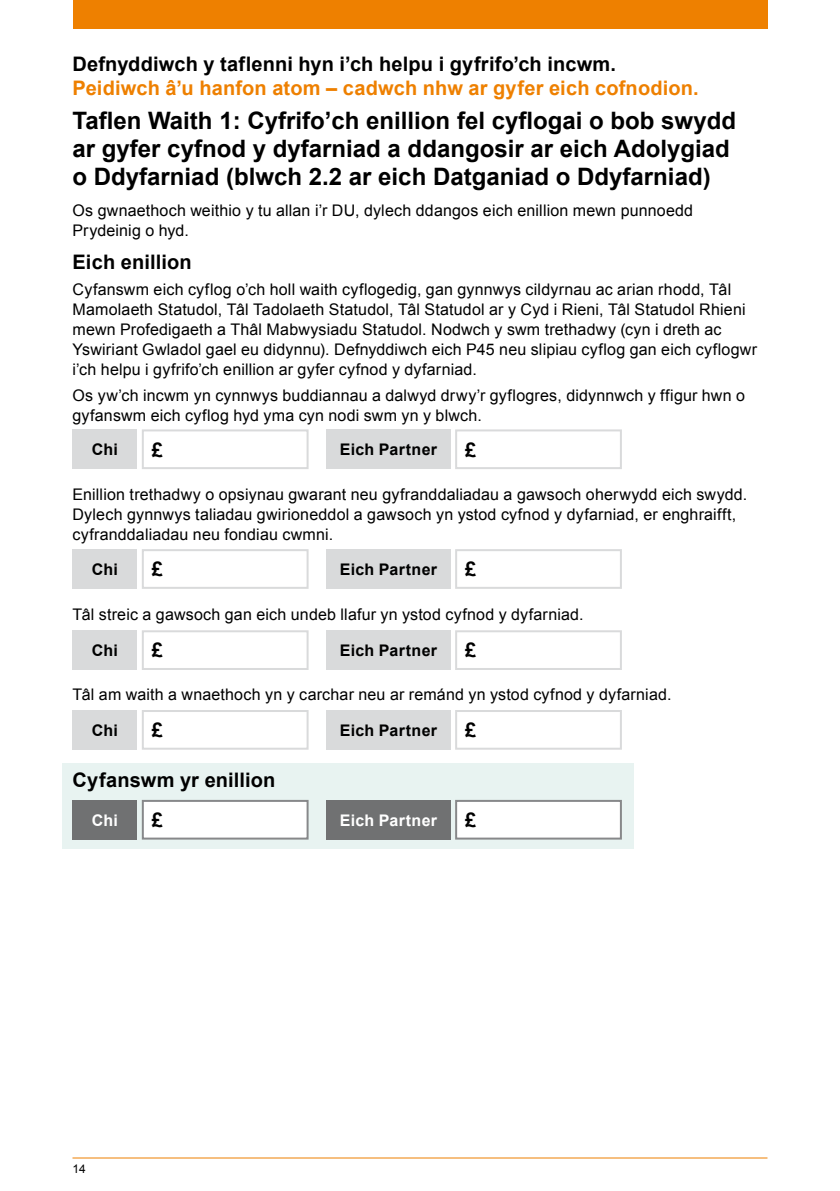
<style>
.page{position:relative;width:840px;height:1191px;background:#fff}
.page>*{position:absolute;margin:0;border:0;box-sizing:border-box;transform-origin:0 0}
.heading_12pt_bold{font:700 24px/28px "Arial";color:#000}
.heading_10pt_bold{font:700 20px/24px "Arial";letter-spacing:.01em;color:#ee8000}
.heading_10pt_bold-2{font:700 20px "Arial";letter-spacing:.005em;color:#000}
.bodytext_8pt{font:16px/20px "Arial";letter-spacing:.01em;color:#000}
.t1{font:700 16px "Arial";letter-spacing:.015em;color:#000}
.t2{font:700 16px "Arial";letter-spacing:.015em;color:#fff}
.Front_page_detail_te{font:12px "Arial";color:#000}
.s1{color:#000}
</style>
<div class="page">
<div style="left:62px;top:764px;width:571px;height:85px;background:#e8f3f1"></div>
<hr style="left:72px;top:1157px;width:695px;height:1px;background:#ee8000">
<div style="left:73px;top:0;width:694px;height:28px;background:#ee8000"></div>
<div style="left:72px;top:429px;width:65px;height:40px;background:#d9dadb"></div>
<div style="left:142px;top:429px;width:166px;height:40px;border:2px solid #d9dadb"></div>
<div style="left:326px;top:429px;width:124px;height:40px;background:#d9dadb"></div>
<div style="left:455px;top:429px;width:166px;height:40px;border:2px solid #d9dadb"></div>
<div style="left:72px;top:549px;width:65px;height:40px;background:#d9dadb"></div>
<div style="left:142px;top:549px;width:166px;height:40px;border:2px solid #d9dadb"></div>
<div style="left:326px;top:549px;width:124px;height:40px;background:#d9dadb"></div>
<div style="left:455px;top:549px;width:166px;height:40px;border:2px solid #d9dadb"></div>
<div style="left:72px;top:630px;width:65px;height:40px;background:#d9dadb"></div>
<div style="left:142px;top:630px;width:166px;height:40px;border:2px solid #d9dadb"></div>
<div style="left:326px;top:630px;width:124px;height:40px;background:#d9dadb"></div>
<div style="left:455px;top:630px;width:166px;height:40px;border:2px solid #d9dadb"></div>
<div style="left:72px;top:710px;width:65px;height:39px;background:#d9dadb"></div>
<div style="left:142px;top:710px;width:166px;height:39px;border:2px solid #d9dadb"></div>
<div style="left:326px;top:710px;width:124px;height:39px;background:#d9dadb"></div>
<div style="left:455px;top:710px;width:166px;height:39px;border:2px solid #d9dadb"></div>
<div style="left:72px;top:800px;width:65px;height:39px;background:#707172"></div>
<div style="left:143px;top:801px;width:164px;height:37px;background:#fff"></div>
<div style="left:142px;top:800px;width:166px;height:39px;border:2px solid #87888a"></div>
<div style="left:326px;top:800px;width:124px;height:39px;background:#707172"></div>
<div style="left:456px;top:801px;width:164px;height:37px;background:#fff"></div>
<div style="left:455px;top:800px;width:166px;height:39px;border:2px solid #87888a"></div>
<p class="heading_10pt_bold" style="left:72px;top:53px;width:627px"><span class="s1">Defnyddiwch y taflenni hyn i’ch helpu i gyfrifo’ch incwm.<br></span>Peidiwch â’u hanfon atom – cadwch nhw ar gyfer eich cofnodion.</p>
<p class="heading_12pt_bold" style="left:72px;top:107px;width:664px">Taflen Waith 1: Cyfrifo’ch enillion fel cyflogai o bob swydd ar gyfer cyfnod y dyfarniad a ddangosir ar eich Adolygiad o Ddyfarniad (blwch 2.2 ar eich Datganiad o Ddyfarniad)</p>
<p class="bodytext_8pt" style="left:72px;top:201px;width:621px">Os gwnaethoch weithio y tu allan i’r DU, dylech ddangos eich enillion mewn punnoedd<br>Prydeinig o hyd.</p>
<p class="heading_10pt_bold-2" style="left:72px;top:249px;width:121px">Eich enillion</p>
<p class="bodytext_8pt" style="left:72px;top:279px;width:685px">Cyfanswm eich cyflog o’ch holl waith cyflogedig, gan gynnwys cildyrnau ac arian rhodd, Tâl Mamolaeth Statudol, Tâl Tadolaeth Statudol, Tâl Statudol ar y Cyd i Rieni, Tâl Statudol Rhieni mewn Profedigaeth a Thâl Mabwysiadu Statudol. Nodwch y swm trethadwy (cyn i dreth ac Yswiriant Gwladol gael eu didynnu). Defnyddiwch eich P45 neu slipiau cyflog gan eich cyflogwr i’ch helpu i gyfrifo’ch enillion ar gyfer cyfnod y dyfarniad.</p>
<p class="bodytext_8pt" style="left:72px;top:385px;width:673px">Os yw’ch incwm yn cynnwys buddiannau a dalwyd drwy’r gyflogres, didynnwch y ffigur hwn o gyfanswm eich cyflog hyd yma cyn nodi swm yn y blwch.</p>
<p class="t1" style="left:92px;top:439px;width:28px">Chi</p>
<p class="heading_10pt_bold-2" style="left:152px;top:436px;width:13px">£</p>
<p class="t1" style="left:339px;top:439px;width:99px">Eich Partner</p>
<p class="heading_10pt_bold-2" style="left:465px;top:436px;width:13px">£</p>
<p class="bodytext_8pt" style="left:72px;top:485px;width:676px">Enillion trethadwy o opsiynau gwarant neu gyfranddaliadau a gawsoch oherwydd eich swydd.<br>Dylech gynnwys taliadau gwirioneddol a gawsoch yn ystod cyfnod y dyfarniad, er enghraifft, cyfranddaliadau neu fondiau cwmni.</p>
<p class="t1" style="left:92px;top:558px;width:28px">Chi</p>
<p class="heading_10pt_bold-2" style="left:152px;top:556px;width:13px">£</p>
<p class="t1" style="left:339px;top:558px;width:99px">Eich Partner</p>
<p class="heading_10pt_bold-2" style="left:465px;top:556px;width:13px">£</p>
<p class="bodytext_8pt" style="left:72px;top:605px;width:512px">Tâl streic a gawsoch gan eich undeb llafur yn ystod cyfnod y dyfarniad.</p>
<p class="t1" style="left:92px;top:640px;width:28px">Chi</p>
<p class="heading_10pt_bold-2" style="left:152px;top:637px;width:13px">£</p>
<p class="t1" style="left:339px;top:640px;width:99px">Eich Partner</p>
<p class="heading_10pt_bold-2" style="left:465px;top:637px;width:13px">£</p>
<p class="bodytext_8pt" style="left:72px;top:684px;width:600px">Tâl am waith a wnaethoch yn y carchar neu ar remánd yn ystod cyfnod y dyfarniad.</p>
<p class="t1" style="left:92px;top:719px;width:28px">Chi</p>
<p class="heading_10pt_bold-2" style="left:152px;top:717px;width:13px">£</p>
<p class="t1" style="left:339px;top:719px;width:99px">Eich Partner</p>
<p class="heading_10pt_bold-2" style="left:465px;top:717px;width:13px">£</p>
<p class="heading_10pt_bold-2" style="left:72px;top:766px;width:204px">Cyfanswm yr enillion</p>
<p class="t2" style="left:92px;top:809px;width:28px">Chi</p>
<p class="heading_10pt_bold-2" style="left:152px;top:807px;width:13px">£</p>
<p class="t2" style="left:339px;top:809px;width:99px">Eich Partner</p>
<p class="heading_10pt_bold-2" style="left:465px;top:807px;width:13px">£</p>
<p class="Front_page_detail_te" style="left:72px;top:1160px;width:15px">14</p>
</div>
